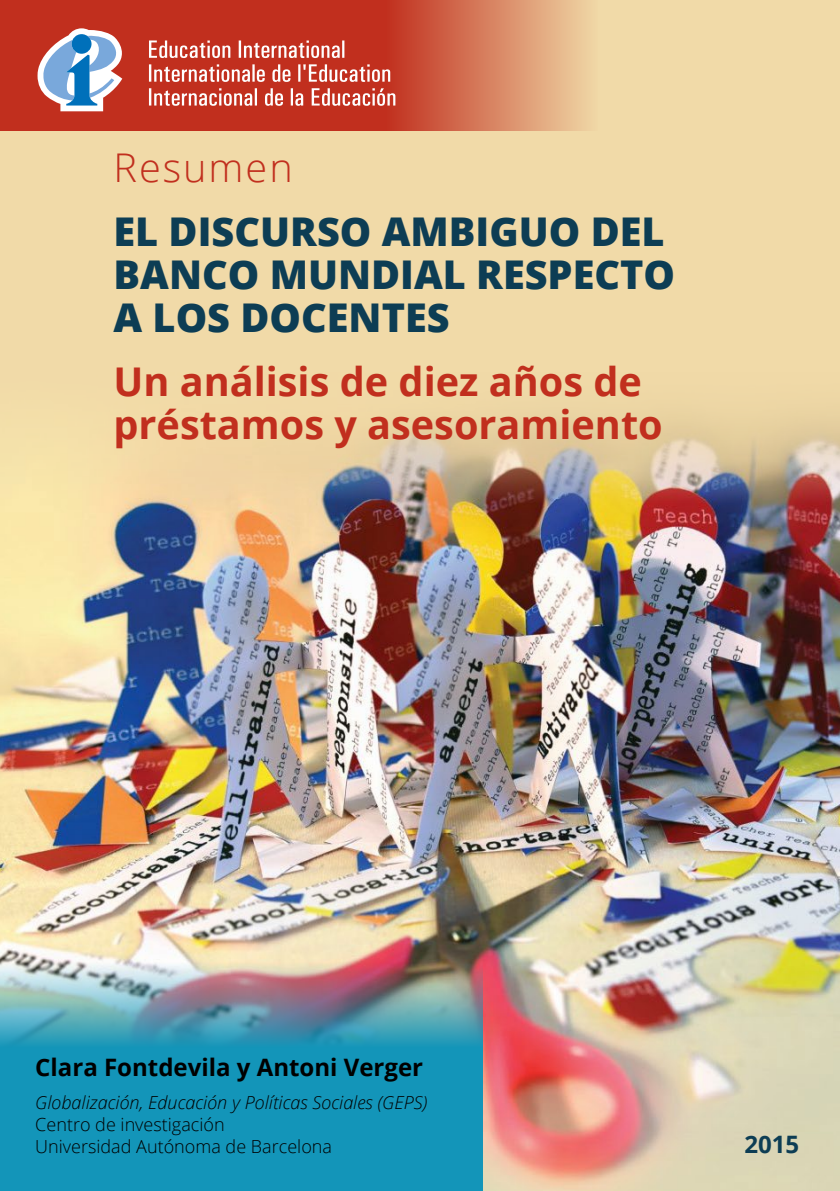
<style>
.page{position:relative;width:840px;height:1191px;background:#fff}
.page>*{position:absolute;margin:0;border:0;box-sizing:border-box;transform-origin:0 0}
.t1{font:800 39.6px/43.2px "Open Sans";color:#0d3d54}
.t2{font:700 39.6px/43.2px "Open Sans";color:#c12f1e}
.t3{font:300 39.6px "Open Sans";letter-spacing:.05em;color:#c12f1e}
.t4{font:700 24px "Open Sans";color:#000}
.t5{font:700 24px "Open Sans";color:#0d3d54}
.t6{font:300 18px/21.6px "Open Sans";color:#000}
.s1{font-style:italic}
</style>
<div class="page">
<img style="left:0;top:726px;width:839px;height:465px">
<img style="left:0;top:962px;width:482px;height:229px">
<img style="left:0;top:0;width:839px;height:726px">
<svg style="left:0;top:0;width:597px;height:130px;fill:#c12f1e"></svg>
<svg style="left:37px;top:28px;width:85px;height:83px"></svg>
<svg style="left:149px;top:40px;width:81px;height:18px"></svg>
<svg style="left:238px;top:40px;width:106px;height:18px"></svg>
<svg style="left:149px;top:64px;width:116px;height:18px"></svg>
<svg style="left:272px;top:64px;width:18px;height:18px"></svg>
<svg style="left:298px;top:64px;width:92px;height:18px"></svg>
<svg style="left:149px;top:88px;width:108px;height:18px"></svg>
<svg style="left:265px;top:88px;width:18px;height:18px"></svg>
<svg style="left:290px;top:88px;width:13px;height:18px"></svg>
<svg style="left:311px;top:88px;width:84px;height:18px"></svg>
<p class="t3" style="left:113px;top:140px;width:181px">Resumen</p>
<p class="t1" style="left:113px;top:208px;width:563px">EL DISCURSO AMBIGUO DEL<br>BANCO MUNDIAL RESPECTO<br>A LOS DOCENTES</p>
<p class="t2" style="left:113px;top:359px;width:550px">Un análisis de diez años de préstamos y asesoramiento</p>
<p class="t4" style="left:35px;top:1050px;width:389px">Clara Fontdevila y Antoni Verger</p>
<p class="t6" style="left:35px;top:1091px;width:393px"><span class="s1">Globalización, Educación y Políticas Sociales (GEPS)<br></span>Centro de investigación<br>Universidad Autónoma de Barcelona</p>
<p class="t5" style="left:744px;top:1127px;width:56px">2015</p>
</div>
